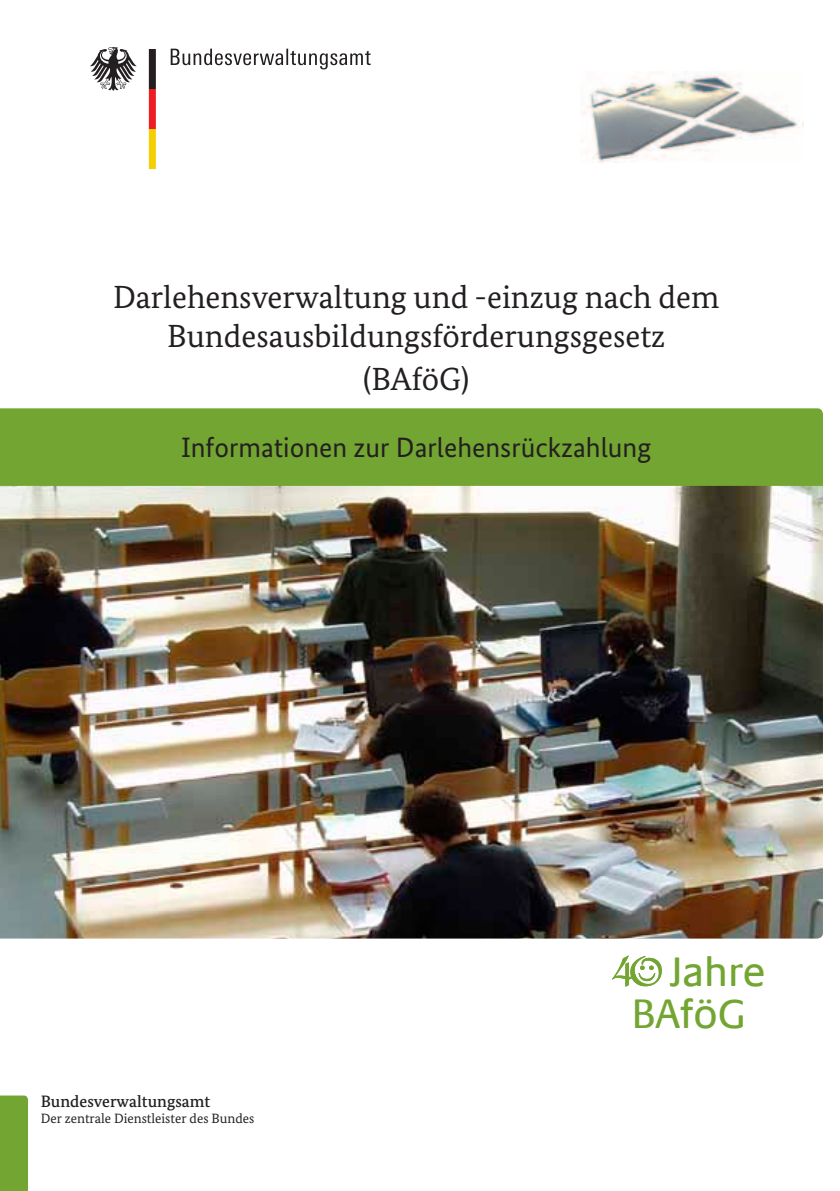
<style>
.page{position:relative;width:840px;height:1191px;background:#fff}
.page>*{position:absolute;margin:0;border:0;box-sizing:border-box;transform-origin:0 0}
.t1{font:42.4px/42.2px "Neue Praxis";color:#73a532}
.t2{font:32px/38.4px "Bundes Serif";color:#231f20;text-align:center}
.t3{font:28px "Bundes Sans";color:#231f20}
.t4{font:500 16.4px "Bundes Serif";color:#231f20}
.t5{font:13.6px "Bundes Serif";color:#231f20}
</style>
<div class="page">
<svg style="left:149px;top:49px;width:7px;height:120px"></svg>
<svg style="left:90px;top:47px;width:47px;height:44px"></svg>
<img style="left:580px;top:71px;width:223px;height:91px">
<svg style="left:171px;top:49px;width:199px;height:20px"></svg>
<img style="left:0;top:486px;width:822px;height:452px">
<div style="left:0;top:408px;width:822px;height:78px;background:#73a532"></div>
<svg style="left:612px;top:955px;width:49px;height:31px"></svg>
<div style="left:0;top:1095px;width:28px;height:96px;background:#73a532"></div>
<h2 class="t2" style="left:113px;top:278px;width:607px">Darlehensverwaltung und -einzug nach dem<br>Bundesausbildungsförderungsgesetz</h2>
<h2 class="t2" style="left:363px;top:359px;width:108px">(BAföG)</h2>
<p class="t3" style="left:181px;top:430px;width:471px">Informationen zur Darlehensrückzahlung</p>
<p class="t4" style="left:41px;top:1091px;width:171px">Bundesverwaltungsamt</p>
<p class="t5" style="left:41px;top:1110px;width:215px">Der zentrale Dienstleister des Bundes</p>
<h1 class="t1" style="left:631px;top:950px;width:135px;text-indent:38px">Jahre<br>BAföG</h1>
</div>
